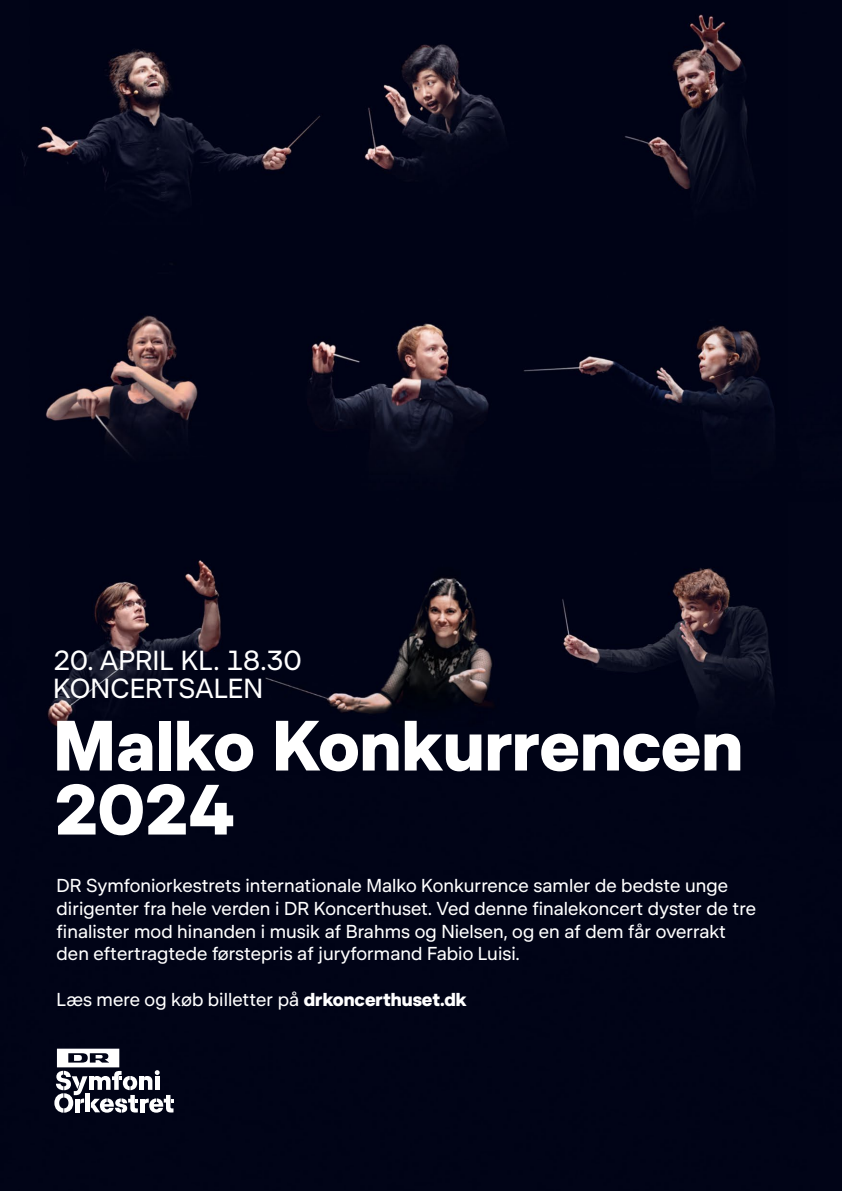
<style>
.page{position:relative;width:842px;height:1191px;background:#fff}
.page>*{position:absolute;margin:0;border:0;box-sizing:border-box;transform-origin:0 0}
.t1{font:700 72px/64px "DR Publik";color:#fff}
.t2{font:28px/28px "DR Publik";color:#fff}
.t3{font:19px/22.8px "DR Publik";color:#fff}
.s1{font-weight:700}
</style>
<div class="page">
<img style="left:0;top:0;width:841px;height:1191px">
<hr style="left:139px;top:1076px;width:4px;height:13px;background:#fff">
<svg style="left:144px;top:1070px;width:16px;height:19px"></svg>
<hr style="left:155px;top:1076px;width:4px;height:13px;background:#fff">
<hr style="left:140px;top:1098px;width:4px;height:14px;background:#fff">
<svg style="left:145px;top:1095px;width:29px;height:17px"></svg>
<svg style="left:54px;top:1048px;width:84px;height:64px"></svg>
<svg style="left:841px;top:0;width:1px;height:1191px"></svg>
<h2 class="t2" style="left:53px;top:646px;width:250px">20. APRIL KL. 18.30<br>KONCERTSALEN</h2>
<h1 class="t1" style="left:53px;top:713px;width:691px">Malko Konkurrencen<br>2024</h1>
<p class="t3" style="left:57px;top:873px;width:701px">DR Symfoniorkestrets internationale Malko Konkurrence samler de bedste unge dirigenter fra hele verden i DR Koncerthuset. Ved denne finalekoncert dyster de tre finalister mod hinanden i musik af Brahms og Nielsen, og en af dem får overrakt den eftertragtede førstepris af juryformand Fabio Luisi.</p>
<p class="t3" style="left:57px;top:987px;width:412px">Læs mere og køb billetter på <span class="s1">drkoncerthuset.dk</span></p>
</div>
